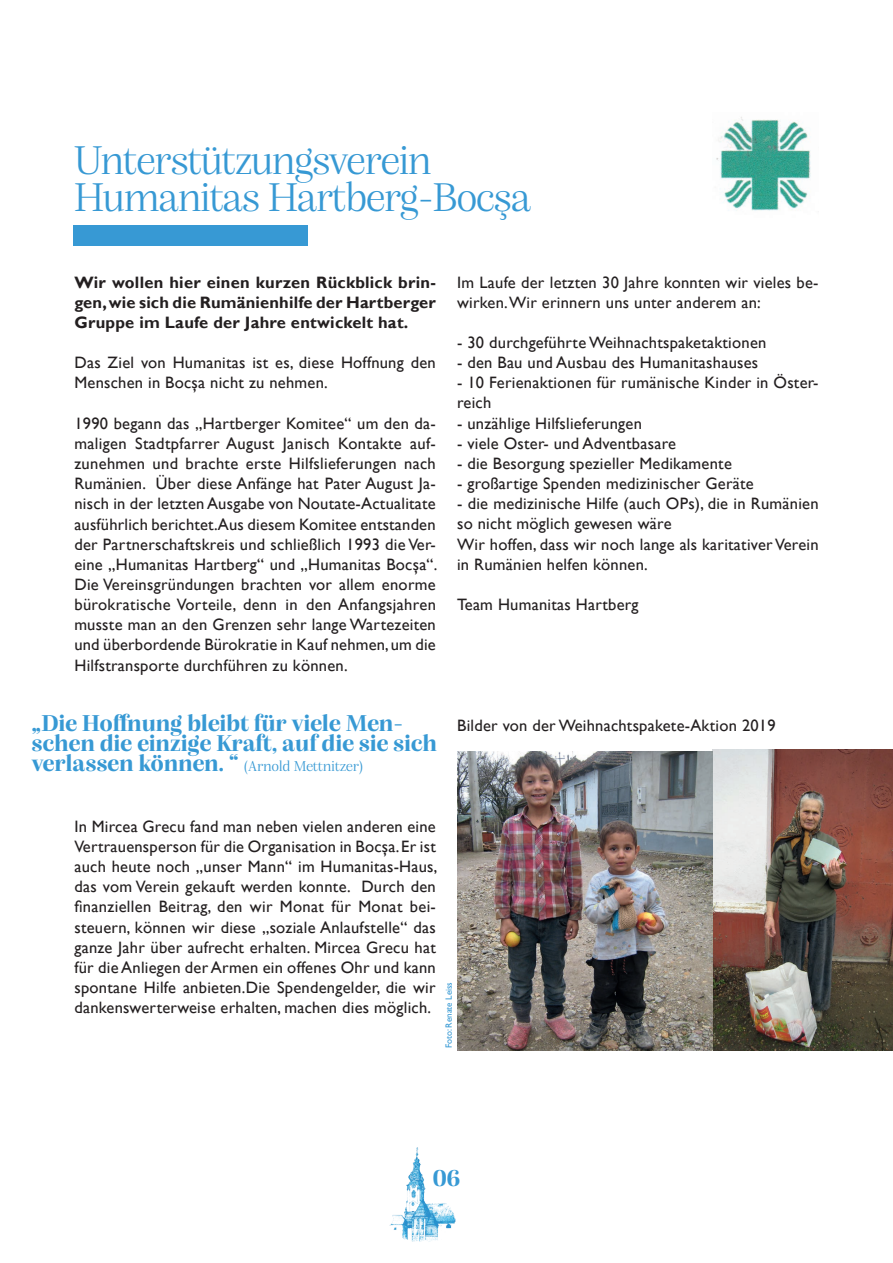
<style>
.page{position:relative;width:893px;height:1263px;background:#fff}
.page>*{position:absolute;margin:0;border:0;box-sizing:border-box;transform-origin:0 0}
.t1{font:300 42px/37.5px "Alga";letter-spacing:-.005em;color:#3799d4}
.t2{font:700 24px/20.1px "Alga";letter-spacing:.015em;color:#3799d4}
.t3{font:16.5px/20.1px "Gill Sans";letter-spacing:.015em;color:#231f20}
.t4{font:700 16.5px/20.1px "Gill Sans";letter-spacing:.015em;color:#231f20;text-align:justify}
.t5{font:300 15px "Alga";letter-spacing:.015em;color:#3799d4}
.t6{font:9px "Gill Sans";color:#3799d4}
.s1{font-weight:700;font-size:24px}
</style>
<div class="page">
<img style="left:389px;top:1147px;width:67px;height:95px">
<div style="left:74px;top:226px;width:234px;height:20px;background:#3799d4"></div>
<img style="left:716px;top:117px;width:95px;height:94px">
<img style="left:457px;top:750px;width:436px;height:300px">
<h1 class="t1" style="left:74px;top:137px;width:458px">Unterstützungsverein<br>Humanitas Hartberg-Bocşa</h1>
<p class="t4" style="left:74px;top:272px;width:363px">Wir wollen hier einen kurzen Rückblick brin&shy;gen, wie sich die Rumänienhilfe der Hartberger Gruppe im Laufe der Jahre entwickelt hat.</p>
<p class="t3" style="left:74px;top:353px;width:363px">Das Ziel von Humanitas ist es, diese Hoffnung den<br>Menschen in Bocşa nicht zu nehmen.</p>
<p class="t3" style="left:74px;top:413px;width:365px;text-align:justify">1990 begann das „Hartberger Komitee“ um den da&shy;maligen Stadtpfarrer August Janisch Kontakte auf&shy;zunehmen und brachte erste Hilfslieferungen nach Rumänien. Über diese Anfänge hat Pater August Ja&shy;nisch in der letzten Ausgabe von Noutate-Actualitate ausführlich berichtet.Aus diesem Komitee entstanden der Partnerschaftskreis und schließlich 1993 die Ver&shy;eine „Humanitas Hartberg“ und „Humanitas Bocşa“.<br>Die Vereinsgründungen brachten vor allem enorme bürokratische Vorteile, denn in den Anfangsjahren musste man an den Grenzen sehr lange Wartezeiten und überbordende Bürokratie in Kauf nehmen, um die Hilfstransporte durchführen zu können.</p>
<h2 class="t2" style="left:32px;top:710px;width:406px">„Die Hoffnung bleibt für viele Men&shy;schen die einzige Kraft, auf die sie sich</h2>
<p class="t5" style="left:32px;top:755px;width:332px"><span class="s1">verlassen können. “</span> (Arnold Mettnitzer)</p>
<p class="t3" style="left:457px;top:272px;width:363px">Im Laufe der letzten 30 Jahre konnten wir vieles be&shy;wirken. Wir erinnern uns unter anderem an:</p>
<p class="t3" style="left:457px;top:333px;width:311px">- 30 durchgeführte Weihnachtspaketaktionen</p>
<p class="t3" style="left:457px;top:353px;width:303px">- den Bau und Ausbau des Humanitashauses</p>
<p class="t3" style="left:457px;top:373px;width:363px">- 10 Ferienaktionen für rumänische Kinder in Öster&shy;reich</p>
<p class="t3" style="left:457px;top:413px;width:186px">- unzählige Hilfslieferungen</p>
<p class="t3" style="left:457px;top:433px;width:220px">- viele Oster- und Adventbasare</p>
<p class="t3" style="left:457px;top:454px;width:276px">- die Besorgung spezieller Medikamente</p>
<p class="t3" style="left:457px;top:474px;width:298px">- großartige Spenden medizinischer Geräte</p>
<p class="t3" style="left:457px;top:494px;width:363px">- die medizinische Hilfe (auch OPs), die in Rumänien so nicht möglich gewesen wäre<br>Wir hoffen, dass wir noch lange als karitativer Verein in Rumänien helfen können.</p>
<p class="t3" style="left:457px;top:595px;width:183px">Team Humanitas Hartberg</p>
<p class="t3" style="left:457px;top:716px;width:320px">Bilder von der Weihnachtspakete-Aktion 2019</p>
<p class="t3" style="left:74px;top:816px;width:365px;text-align:justify">In Mircea Grecu fand man neben vielen anderen eine Vertrauensperson für die Organisation in Bocşa. Er ist auch heute noch „unser Mann“ im Humanitas-Haus, das vom Verein gekauft werden konnte. Durch den finanziellen Beitrag, den wir Monat für Monat bei&shy;steuern, können wir diese „soziale Anlaufstelle“ das ganze Jahr über aufrecht erhalten. Mircea Grecu hat für die Anliegen der Armen ein offenes Ohr und kann spontane Hilfe anbieten.Die Spendengelder, die wir dankenswerterweise erhalten, machen dies möglich.</p>
<p class="t6" style="left:444px;top:1048px;width:68px;rotate:-90deg">Foto: Renate Leiss</p>
<h2 class="t2" style="left:433px;top:1165px;width:29px">06</h2>
</div>
